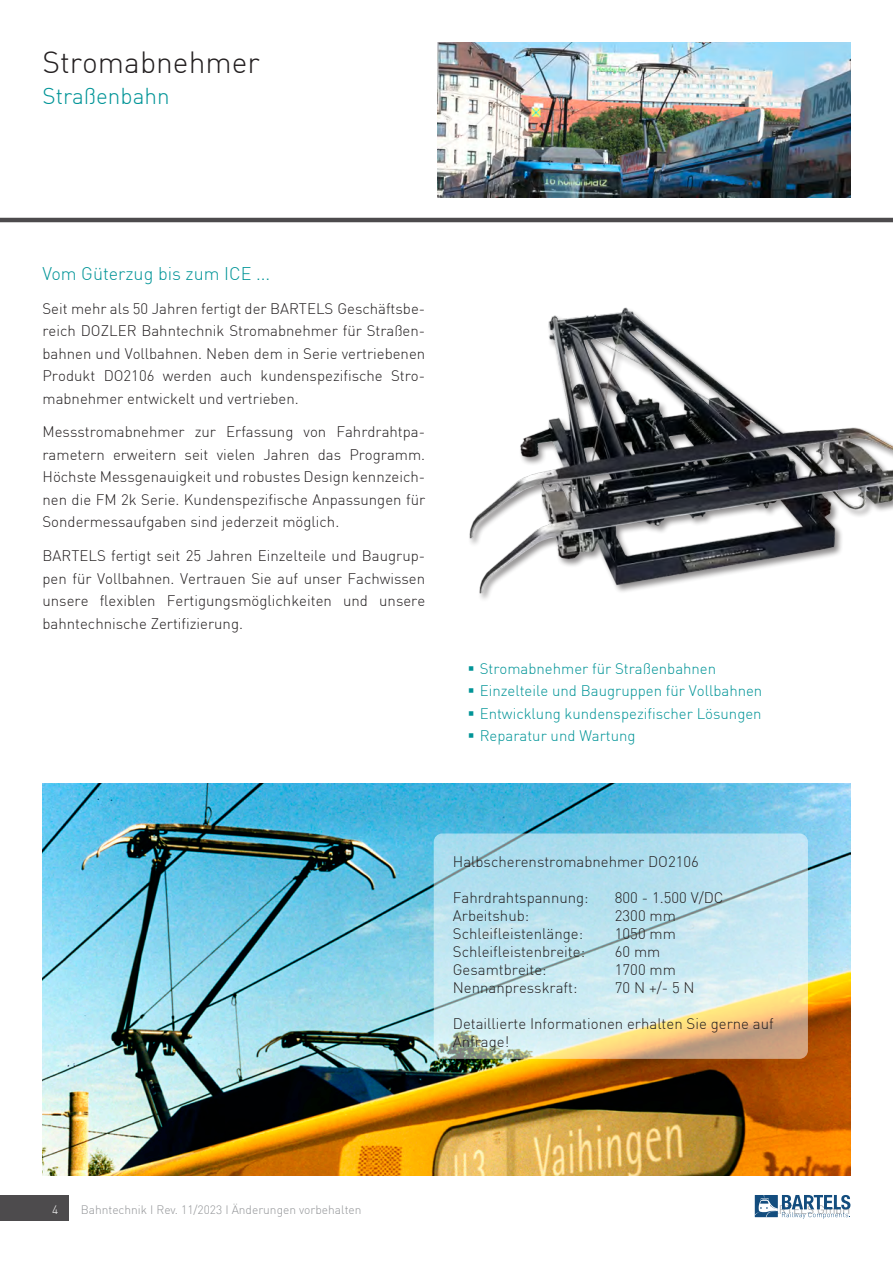
<style>
.page{position:relative;width:893px;height:1263px;background:#fff}
.page>*{position:absolute;margin:0;border:0;box-sizing:border-box;transform-origin:0 0}
.t1{font:300 30px "DIN";color:#231f20}
.t2{font:300 22.5px "DIN";color:#009497}
.t3{font:300 18px "DIN";color:#009497}
.t4{font:300 15px/22.5px "DIN";color:#231f20;text-align:justify}
.t5{font:300 15px/22.5px "DIN";color:#009497}
.t6{font:300 12px "DIN";color:#939598}
.t7{font:300 12px "DIN";color:#fff}
</style>
<div class="page">
<div style="left:0;top:1195px;width:68px;height:25px;background:#4d4b4d"></div>
<hr style="left:0;top:218px;width:893px;height:4px;background:#4d4b4d">
<svg style="left:755px;top:1195px;width:95px;height:24px"></svg>
<img style="left:43px;top:784px;width:807px;height:392px">
<svg style="left:434px;top:833px;width:374px;height:226px;background:#c4dedf"></svg>
<img style="left:469px;top:308px;width:424px;height:286px">
<img style="left:438px;top:43px;width:412px;height:155px">
<h1 class="t1" style="left:43px;top:44px;width:219px">Stromabnehmer</h1>
<h2 class="t2" style="left:43px;top:82px;width:129px">Straßenbahn</h2>
<p class="t3" style="left:43px;top:262px;width:229px">Vom Güterzug bis zum ICE ...</p>
<p class="t4" style="left:43px;top:297px;width:384px">Seit mehr als 50 Jahren fertigt der BARTELS Geschäftsbe&shy;reich DOZLER Bahntechnik Stromabnehmer für Straßen&shy;bahnen und Vollbahnen. Neben dem in Serie vertriebenen Produkt DO2106 werden auch kundenspezifische Stro&shy;mabnehmer entwickelt und vertrieben.</p>
<p class="t4" style="left:43px;top:421px;width:384px">Messstromabnehmer zur Erfassung von Fahrdrahtpa&shy;rametern erweitern seit vielen Jahren das Programm.<br>Höchste Messgenauigkeit und robustes Design kennzeich&shy;nen die FM 2k Serie. Kundenspezifische Anpassungen für Sondermessaufgaben sind jederzeit möglich.</p>
<p class="t4" style="left:43px;top:544px;width:384px">BARTELS fertigt seit 25 Jahren Einzelteile und Baugrup&shy;pen für Vollbahnen. Vertrauen Sie auf unser Fachwissen unsere flexiblen Fertigungsmöglichkeiten und unsere bahntechnische Zertifizierung.</p>
<p class="t5" style="left:480px;top:657px;width:284px">Stromabnehmer für Straßenbahnen Einzelteile und Baugruppen für Vollbahnen Entwicklung kundenspezifischer Lösungen Reparatur und Wartung</p>
<p class="t4" style="left:453px;top:850px;width:247px">Halbscherenstromabnehmer DO2106</p>
<p class="t4" style="left:453px;top:886px;width:137px">Fahrdrahtspannung:</p>
<p class="t4" style="left:615px;top:886px;width:110px">800 - 1.500 V/DC</p>
<p class="t4" style="left:453px;top:904px;width:78px">Arbeitshub:</p>
<p class="t4" style="left:615px;top:904px;width:63px">2300 mm</p>
<p class="t4" style="left:453px;top:922px;width:132px">Schleifleistenlänge:</p>
<p class="t4" style="left:615px;top:922px;width:63px">1050 mm</p>
<p class="t4" style="left:453px;top:940px;width:134px">Schleifleistenbreite:</p>
<p class="t4" style="left:615px;top:940px;width:47px">60 mm</p>
<p class="t4" style="left:453px;top:958px;width:95px">Gesamtbreite:</p>
<p class="t4" style="left:615px;top:958px;width:63px">1700 mm</p>
<p class="t4" style="left:453px;top:976px;width:126px">Nennanpresskraft:</p>
<p class="t4" style="left:615px;top:976px;width:81px">70 N +/- 5 N</p>
<p class="t4" style="left:453px;top:1015px;width:322px;line-height:18px">Detaillierte Informationen erhalten Sie gerne auf<br>Anfrage!</p>
<p class="t7" style="left:52px;top:1202px;width:8px">4</p>
<p class="t6" style="left:81px;top:1202px;width:282px">Bahntechnik I Rev. 11/2023 I Änderungen vorbehalten</p>
<p class="t6" style="left:763px;top:1202px;width:88px">BARTELS GmbH</p>
</div>
